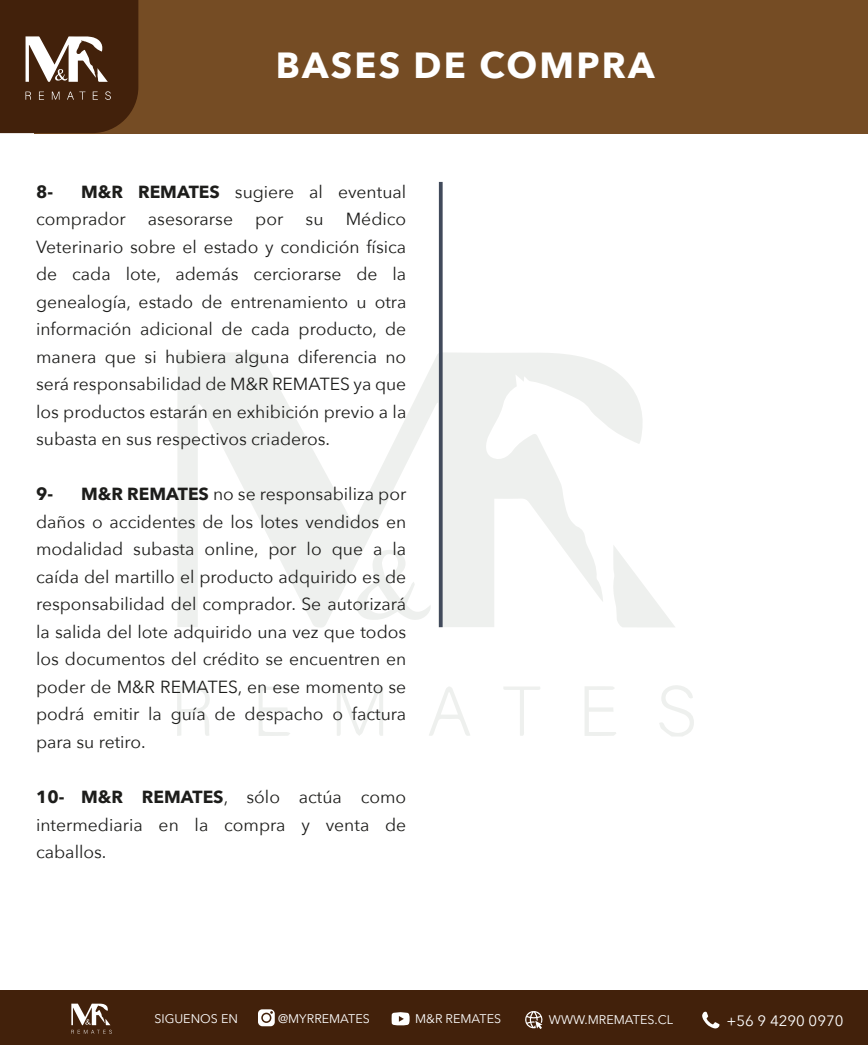
<style>
.page{position:relative;width:868px;height:1045px;background:#fff}
.page>*{position:absolute;margin:0;border:0;box-sizing:border-box;transform-origin:0 0}
.t1{font:700 36.25px "Avenir Next";letter-spacing:.06em;color:#fff}
.t2{font:17.5px/27.5px "Avenir Next";color:#1d1d1b;text-align:justify}
.t3{font:700 17.5px "Avenir Next";color:#1d1d1b}
.t4{font:15px "Avenir Next";color:#fff}
.t5{font:12.5px "Avenir Next";color:#fff}
.t6{font:700 12.5px "Avenir Next";color:#fff}
.s1{font-weight:700}
</style>
<div class="page">
<div style="left:34px;top:0;width:833px;height:133px;background:#754c24"></div>
<svg style="left:0;top:0;width:138px;height:133px;background:#553723"></svg>
<svg style="left:659px;top:685px;width:35px;height:51px"></svg>
<svg style="left:177px;top:352px;width:465px;height:275px"></svg>
<svg style="left:612px;top:544px;width:63px;height:83px"></svg>
<svg style="left:352px;top:548px;width:79px;height:73px"></svg>
<svg style="left:337px;top:686px;width:46px;height:50px"></svg>
<svg style="left:177px;top:687px;width:33px;height:49px"></svg>
<svg style="left:259px;top:687px;width:31px;height:49px"></svg>
<svg style="left:429px;top:687px;width:41px;height:49px"></svg>
<svg style="left:585px;top:686px;width:31px;height:50px"></svg>
<svg style="left:503px;top:687px;width:37px;height:49px"></svg>
<hr style="left:439px;top:182px;width:3px;height:445px;background:#414a5b">
<div style="left:0;top:990px;width:867px;height:54px;background:#42210b"></div>
<svg style="left:71px;top:1003px;width:41px;height:30px"></svg>
<svg style="left:391px;top:1012px;width:19px;height:13px"></svg>
<svg style="left:525px;top:1011px;width:18px;height:17px"></svg>
<svg style="left:258px;top:1009px;width:17px;height:17px"></svg>
<div style="left:263px;top:1014px;width:7px;height:7px;background:#fff;border-radius:50%"></div>
<svg style="left:702px;top:1011px;width:17px;height:17px"></svg>
<h1 class="t1" style="left:276px;top:42px;width:380px">BASES DE COMPRA</h1>
<p class="t2" style="left:36px;top:178px;width:372px;text-indent:45px"><span class="s1">M&amp;R REMATES</span> sugiere al eventual comprador</p>
<p class="t3" style="left:36px;top:180px;width:19px">8-</p>
<p class="t2" style="left:36px;top:206px;width:372px;text-indent:310px">Médico Veterinario sobre el estado y condición física de cada lote, además cerciorarse de la genealogía, estado de entrenamiento u otra información adicional de cada producto, de manera que si hubiera alguna diferencia no será responsabilidad de M&amp;R REMATES ya que los productos estarán en exhibición previo a la subasta en sus respectivos criaderos.</p>
<p class="t3" style="left:36px;top:483px;width:19px">9-</p>
<p class="t2" style="left:148px;top:206px;width:87px">asesorarse</p>
<p class="t2" style="left:255px;top:206px;width:30px">por</p>
<p class="t2" style="left:305px;top:206px;width:19px">su</p>
<p class="t2" style="left:36px;top:481px;width:372px;text-indent:45px"><span class="s1">M&amp;R REMATES</span> no se responsabiliza por daños o accidentes de los lotes vendidos en modalidad subasta online, por lo que a la caída del martillo el producto adquirido es de responsabilidad del comprador. Se autorizará la salida del lote adquirido una vez que todos los documentos del crédito se encuentren en poder de M&amp;R REMATES, en ese momento se podrá emitir la guía de despacho o factura para su retiro.</p>
<p class="t2" style="left:36px;top:783px;width:372px"><span class="s1">10- M&amp;R REMATES</span>, sólo actúa como intermediaria en la compra y venta de caballos.</p>
<p class="t5" style="left:154px;top:1010px;width:85px">SIGUENOS EN</p>
<p class="t5" style="left:278px;top:1010px;width:93px">@MYRREMATES</p>
<p class="t5" style="left:415px;top:1010px;width:88px">M&amp;R REMATES</p>
<p class="t5" style="left:549px;top:1011px;width:126px">WWW.MREMATES.CL</p>
<p class="t4" style="left:726px;top:1010px;width:118px">+56 9 4290 0970</p>
<p class="t5" style="left:276px;top:1010px;width:93px">@MYRREMATES</p>
<p class="t5" style="left:411px;top:1010px;width:88px">M&amp;R REMATES</p>
<p class="t5" style="left:540px;top:1011px;width:141px">WWW.MREMATES.COM</p>
<p class="t6" style="left:726px;top:1011px;width:108px">+56 9 4290 0970</p>
</div>
